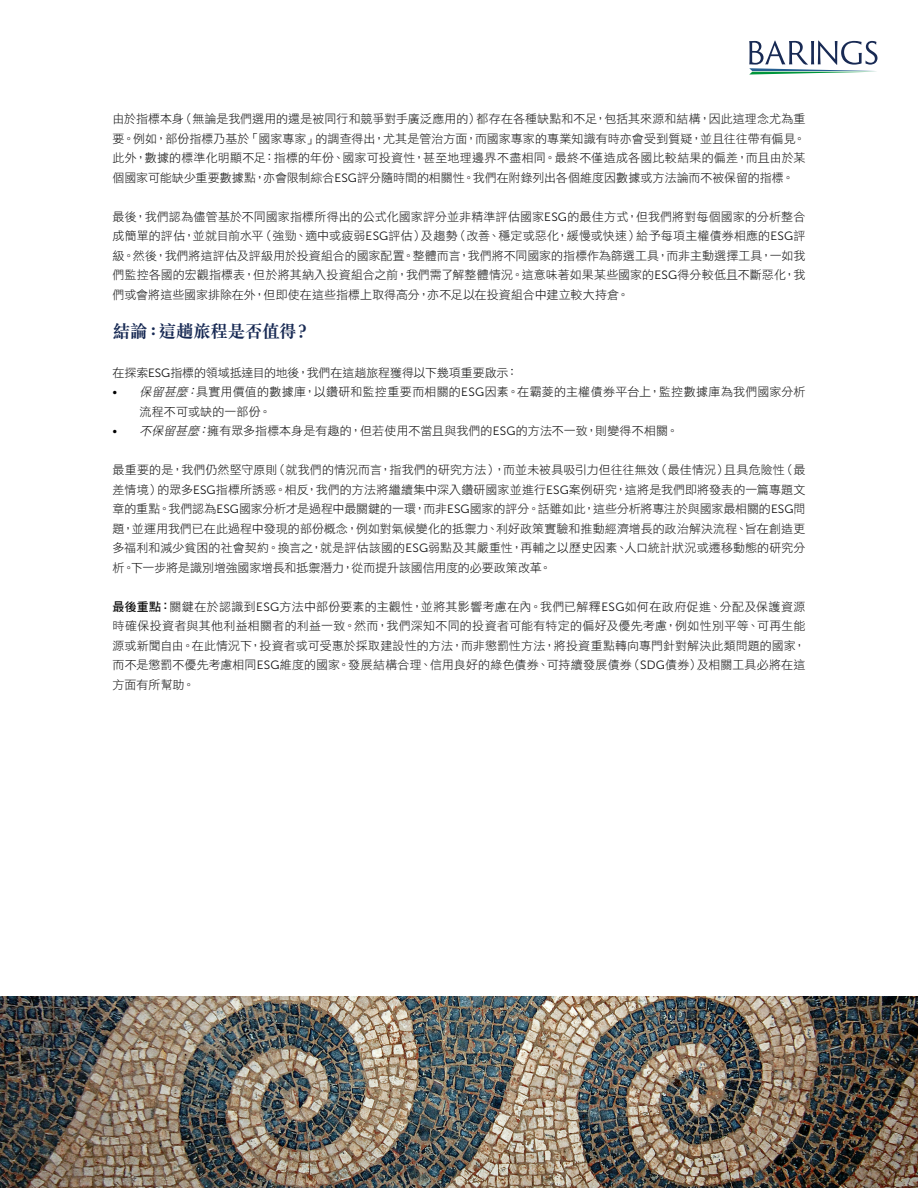
<style>
.page{position:relative;width:918px;height:1188px;background:#fff}
.page>*{position:absolute;margin:0;border:0;box-sizing:border-box;transform-origin:0 0}
.t1{font:700 18px "M Sung HK";letter-spacing:-.04em;color:#182a54}
.t2{font:12px/19.5px "DF Hei HK W3";letter-spacing:.005em;color:#0d0d0d;text-align:justify}
.t3{font:12px "DF Hei HK W3";letter-spacing:-.015em;color:#0d0d0d}
.s1{font-family:"Museo Sans 300"}
.s2{font-family:"Museo Sans 300";color:#000}
.s3{font-style:italic}
.s4{font-family:"DF Hei HK W7"}
</style>
<div class="page">
<img style="left:0;top:996px;width:918px;height:192px">
<svg style="left:749px;top:40px;width:129px;height:35px"></svg>
<p class="t2" style="left:112px;top:109px;width:695px">由於指標本身（無論是我們選用的還是被同行和競爭對手廣泛應用的）都存在各種缺點和不足，包括其來源和結構，因此這理念尤為重要。例如，部份指標乃基於「國家專家」的調查得出，尤其是管治方面，而國家專家的專業知識有時亦會受到質疑，並且往往帶有偏見。此外，數據的標準化明顯不足：指標的年份、國家可投資性，甚至地理邊界不盡相同。最終不僅造成各國比較結果的偏差，而且由於某個國家可能缺少重要數據點，亦會限制綜合<span class="s1">ESG</span>評分隨時間的相關性。我們在附錄列出各個維度因數據或方法論而不被保留的指標。</p>
<p class="t2" style="left:112px;top:206px;width:695px">最後，我們認為儘管基於不同國家指標所得出的公式化國家評分並非精準評估國家<span class="s1">ESG</span>的最佳方式，但我們將對每個國家的分析整合成簡單的評估，並就目前水平（強勁、適中或疲弱<span class="s1">ESG</span>評估）及趨勢（改善、穩定或惡化，緩慢或快速）給予每項主權債券相應的<span class="s1">ESG</span>評級。然後，我們將這評估及評級用於投資組合的國家配置。整體而言，我們將不同國家的指標作為篩選工具，而非主動選擇工具，一如我們監控各國的宏觀指標表，但於將其納入投資組合之前，我們需了解整體情況。這意味著如果某些國家的<span class="s1">ESG</span>得分較低且不斷惡化，我們或會將這些國家排除在外，但即使在這些指標上取得高分，亦不足以在投資組合中建立較大持倉。</p>
<p class="t1" style="left:112px;top:319px;width:200px">結論：這趟旅程是否值得？</p>
<p class="t3" style="left:112px;top:366px;width:407px">在探索<span class="s1">ESG</span>指標的領域抵達目的地後，我們在這趟旅程獲得以下幾項重要啟示：</p>
<p class="t2" style="left:140px;top:382px;width:668px;text-indent:-27px"><span class="s2">•</span> <span class="s3">保留甚麼：</span>具實用價值的數據庫，以鑽研和監控重要而相關的<span class="s1">ESG</span>因素。在霸菱的主權債券平台上，監控數據庫為我們國家分析流程不可或缺的一部份。</p>
<p class="t2" style="left:112px;top:421px;width:567px"><span class="s2">•</span> <span class="s3">不保留甚麼：</span>擁有眾多指標本身是有趣的，但若使用不當且與我們的<span class="s1">ESG</span>的方法不一致，則變得不相關。</p>
<p class="t2" style="left:112px;top:460px;width:695px">最重要的是，我們仍然堅守原則（就我們的情況而言，指我們的研究方法），而並未被具吸引力但往往無效（最佳情況）且具危險性（最差情境）的眾多<span class="s1">ESG</span>指標所誘惑。相反，我們的方法將繼續集中深入鑽研國家並進行<span class="s1">ESG</span>案例研究，這將是我們即將發表的一篇專題文章的重點。我們認為<span class="s1">ESG</span>國家分析才是過程中最關鍵的一環，而非<span class="s1">ESG</span>國家的評分。話雖如此，這些分析將專注於與國家最相關的<span class="s1">ESG</span>問題，並運用我們已在此過程中發現的部份概念，例如對氣候變化的抵禦力、利好政策實驗和推動經濟增長的政治解決流程、旨在創造更多福利和減少貧困的社會契約。換言之，就是評估該國的<span class="s1">ESG</span>弱點及其嚴重性，再輔之以歷史因素、人口統計狀況或遷移動態的研究分析。下一步將是識別增強國家增長和抵禦潛力，從而提升該國信用度的必要政策改革。</p>
<p class="t2" style="left:112px;top:596px;width:695px"><span class="s4">最後重點：</span>關鍵在於認識到<span class="s1">ESG</span>方法中部份要素的主觀性，並將其影響考慮在內。我們已解釋<span class="s1">ESG</span>如何在政府促進、分配及保護資源時確保投資者與其他利益相關者的利益一致。然而，我們深知不同的投資者可能有特定的偏好及優先考慮，例如性別平等、可再生能源或新聞自由。在此情況下，投資者或可受惠於採取建設性的方法，而非懲罰性方法，將投資重點轉向專門針對解決此類問題的國家，而不是懲罰不優先考慮相同<span class="s1">ESG</span>維度的國家。發展結構合理、信用良好的綠色債券、可持續發展債券（<span class="s1">SDG</span>債券）及相關工具必將在這方面有所幫助。</p>
</div>
